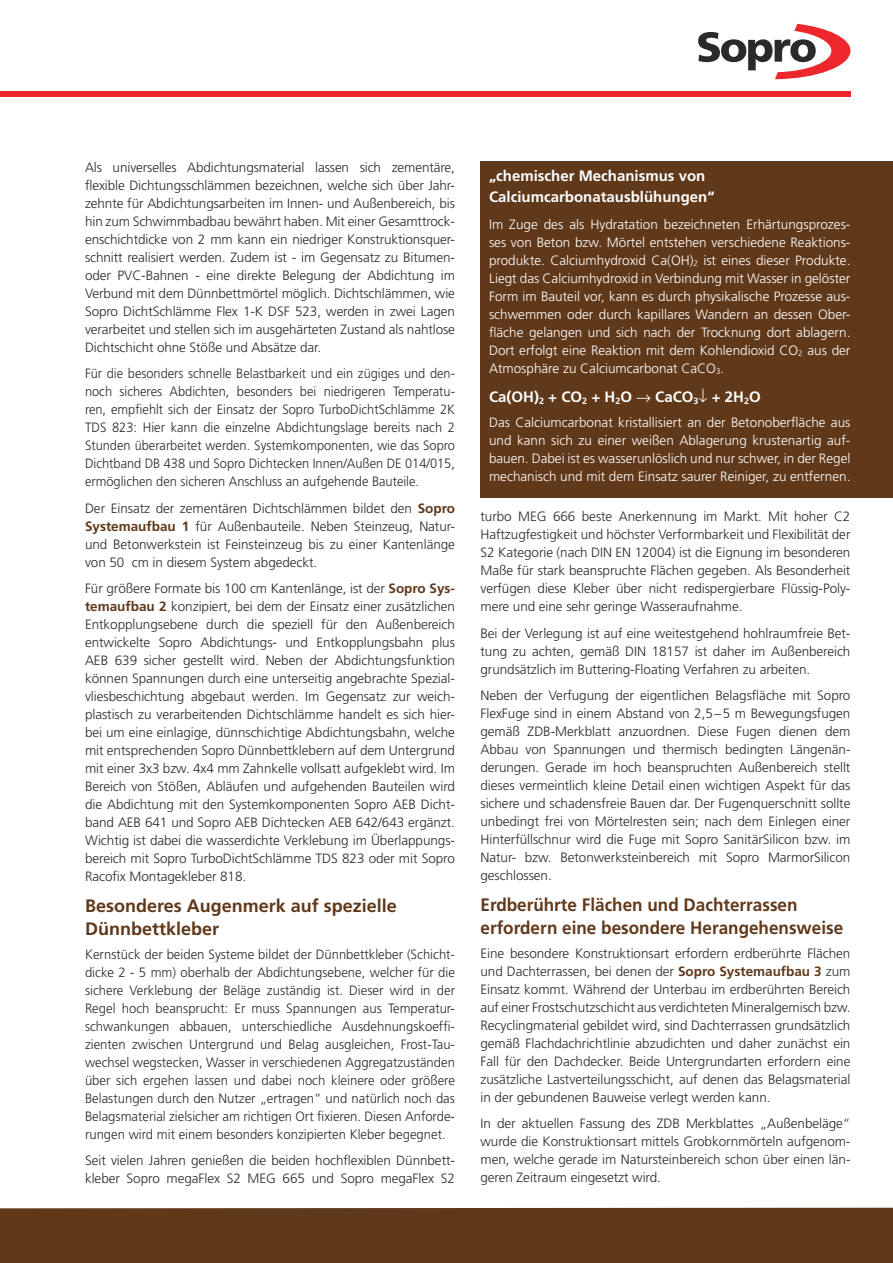
<style>
.page{position:relative;width:893px;height:1263px;background:#fff}
.page>*{position:absolute;margin:0;border:0;box-sizing:border-box;transform-origin:0 0}
.t1{font:700 18px/22.5px "Frutiger LT";color:#60381a;scale:.95 1}
.t2{font:700 18px/22.5px "Frutiger LT";color:#60381a}
.t3{font:700 15px/21px "Frutiger LT";color:#fff}
.t4{font:300 13.5px/18px "Frutiger LT";letter-spacing:-.005em;color:#2c292a;text-align:justify}
.t5{font:300 13.5px/18px "Frutiger LT";color:#fff;text-align:justify}
.t6{font:300 13.5px/18px "Frutiger LT";letter-spacing:-.005em;color:#2c292a;text-align:justify;scale:.95 1}
.s1{font-weight:700;color:#60381a}
</style>
<div class="page">
<svg style="left:698px;top:24px;width:152px;height:55px"></svg>
<div style="left:0;top:91px;width:850px;height:5px;background:#ed272d"></div>
<div style="left:0;top:1208px;width:893px;height:55px;background:#60381a"></div>
<div style="left:480px;top:162px;width:413px;height:336px;background:#60381a"></div>
<p class="t4" style="left:85px;top:158px;width:371px">Als universelles Abdichtungsmaterial lassen sich zementäre, flexible Dichtungsschlämmen bezeichnen, welche sich über Jahr&shy;zehnte für Abdichtungsarbeiten im Innen- und Außenbereich, bis hin zum Schwimmbadbau bewährt haben. Mit einer Gesamttrock&shy;enschichtdicke von 2 mm kann ein niedriger Konstruktionsquer&shy;schnitt realisiert werden. Zudem ist - im Gegensatz zu Bitumen&shy;oder PVC-Bahnen - eine direkte Belegung der Abdichtung im Verbund mit dem Dünnbettmörtel möglich. Dichtschlämmen, wie Sopro DichtSchlämme Flex 1-K DSF 523, werden in zwei Lagen verarbeitet und stellen sich im ausgehärteten Zustand als nahtlose Dichtschicht ohne Stöße und Absätze dar.</p>
<p class="t6" style="left:85px;top:365px;width:391px">Für die besonders schnelle Belastbarkeit und ein zügiges und den&shy;noch sicheres Abdichten, besonders bei niedrigeren Temperatu&shy;ren, empfiehlt sich der Einsatz der Sopro TurboDichtSchlämme 2K TDS 823: Hier kann die einzelne Abdichtungslage bereits nach 2<br>Stunden überarbeitet werden. Systemkomponenten, wie das Sopro Dichtband DB 438 und Sopro Dichtecken Innen/Außen DE 014/015, ermöglichen den sicheren Anschluss an aufgehende Bauteile.</p>
<p class="t4" style="left:85px;top:499px;width:371px">Der Einsatz der zementären Dichtschlämmen bildet den <span class="s1">Sopro Systemaufbau 1</span> für Außenbauteile. Neben Steinzeug, Natur&shy;und Betonwerkstein ist Feinsteinzeug bis zu einer Kantenlänge von 50 cm in diesem System abgedeckt.</p>
<p class="t4" style="left:85px;top:580px;width:371px">Für größere Formate bis 100 cm Kantenlänge, ist der <span class="s1">Sopro Sys&shy;temaufbau 2</span> konzipiert, bei dem der Einsatz einer zusätzlichen Entkopplungsebene durch die speziell für den Außenbereich entwickelte Sopro Abdichtungs- und Entkopplungsbahn plus AEB 639 sicher gestellt wird. Neben der Abdichtungsfunktion können Spannungen durch eine unterseitig angebrachte Spezial&shy;vliesbeschichtung abgebaut werden. Im Gegensatz zur weich&shy;plastisch zu verarbeitenden Dichtschlämme handelt es sich hier&shy;bei um eine einlagige, dünnschichtige Abdichtungsbahn, welche mit entsprechenden Sopro Dünnbettklebern auf dem Untergrund mit einer 3x3 bzw. 4x4 mm Zahnkelle vollsatt aufgeklebt wird. Im Bereich von Stößen, Abläufen und aufgehenden Bauteilen wird die Abdichtung mit den Systemkomponenten Sopro AEB Dicht&shy;band AEB 641 und Sopro AEB Dichtecken AEB 642/643 ergänzt.<br>Wichtig ist dabei die wasserdichte Verklebung im Überlappungs&shy;bereich mit Sopro TurboDichtSchlämme TDS 823 oder mit Sopro Racofix Montagekleber 818.</p>
<h1 class="t2" style="left:85px;top:896px;width:313px">Besonderes Augenmerk auf spezielle<br>Dünnbettkleber</h1>
<p class="t4" style="left:85px;top:945px;width:371px">Kernstück der beiden Systeme bildet der Dünnbettkleber (Schicht&shy;dicke 2 - 5 mm) oberhalb der Abdichtungsebene, welcher für die sichere Verklebung der Beläge zuständig ist. Dieser wird in der Regel hoch beansprucht: Er muss Spannungen aus Temperatur&shy;schwankungen abbauen, unterschiedliche Ausdehnungskoeffi&shy;zienten zwischen Untergrund und Belag ausgleichen, Frost-Tau&shy;wechsel wegstecken, Wasser in verschiedenen Aggregatzuständen über sich ergehen lassen und dabei noch kleinere oder größere Belastungen durch den Nutzer „ertragen“ und natürlich noch das Belagsmaterial zielsicher am richtigen Ort fixieren. Diesen Anforde&shy;rungen wird mit einem besonders konzipierten Kleber begegnet.</p>
<p class="t4" style="left:85px;top:1152px;width:371px">Seit vielen Jahren genießen die beiden hochflexiblen Dünnbett&shy;kleber Sopro megaFlex S2 MEG 665 und Sopro megaFlex S2</p>
<p class="t3" style="left:489px;top:167px;width:227px">„chemischer Mechanismus von<br>Calciumcarbonatausblühungen“</p>
<p class="t5" style="left:489px;top:216px;width:363px">Im Zuge des als Hydratation bezeichneten Erhärtungsprozes&shy;ses von Beton bzw. Mörtel entstehen verschiedene Reaktions&shy;produkte. Calciumhydroxid Ca(OH)<sub>2</sub> ist eines dieser Produkte.<br>Liegt das Calciumhydroxid in Verbindung mit Wasser in gelöster Form im Bauteil vor, kann es durch physikalische Prozesse aus&shy;schwemmen oder durch kapillares Wandern an dessen Ober&shy;fläche gelangen und sich nach der Trocknung dort ablagern.<br>Dort erfolgt eine Reaktion mit dem Kohlendioxid CO<sub>2</sub> aus der Atmosphäre zu Calciumcarbonat CaCO<sub>3</sub>.</p>
<p class="t3" style="left:489px;top:388px;width:273px">Ca(OH)<sub>2</sub> + CO<sub>2</sub> + H<sub>2</sub>O → CaCO<sub>3</sub>↓ + 2H<sub>2</sub>O</p>
<p class="t5" style="left:489px;top:413px;width:363px">Das Calciumcarbonat kristallisiert an der Betonoberfläche aus und kann sich zu einer weißen Ablagerung krustenartig auf&shy;bauen. Dabei ist es wasserunlöslich und nur schwer, in der Regel mechanisch und mit dem Einsatz saurer Reiniger, zu entfernen.</p>
<p class="t4" style="left:480px;top:508px;width:371px">turbo MEG 666 beste Anerkennung im Markt. Mit hoher C2<br>Haftzugfestigkeit und höchster Verformbarkeit und Flexibilität der S2 Kategorie (nach DIN EN 12004) ist die Eignung im besonderen Maße für stark beanspruchte Flächen gegeben. Als Besonderheit verfügen diese Kleber über nicht redispergierbare Flüssig-Poly&shy;mere und eine sehr geringe Wasseraufnahme.</p>
<p class="t4" style="left:480px;top:624px;width:371px">Bei der Verlegung ist auf eine weitestgehend hohlraumfreie Bet&shy;tung zu achten, gemäß DIN 18157 ist daher im Außenbereich grundsätzlich im Buttering-Floating Verfahren zu arbeiten.</p>
<p class="t4" style="left:480px;top:687px;width:371px">Neben der Verfugung der eigentlichen Belagsfläche mit Sopro FlexFuge sind in einem Abstand von 2,5 – 5 m Bewegungsfugen gemäß ZDB-Merkblatt anzuordnen. Diese Fugen dienen dem Abbau von Spannungen und thermisch bedingten Längenän&shy;derungen. Gerade im hoch beanspruchten Außenbereich stellt dieses vermeintlich kleine Detail einen wichtigen Aspekt für das sichere und schadensfreie Bauen dar. Der Fugenquerschnitt sollte unbedingt frei von Mörtelresten sein; nach dem Einlegen einer Hinterfüllschnur wird die Fuge mit Sopro SanitärSilicon bzw. im Natur- bzw. Betonwerksteinbereich mit Sopro MarmorSilicon geschlossen.</p>
<h1 class="t1" style="left:480px;top:895px;width:383px">Erdberührte Flächen und Dachterrassen erfordern eine besondere Herangehensweise</h1>
<p class="t4" style="left:480px;top:944px;width:371px">Eine besondere Konstruktionsart erfordern erdberührte Flächen und Dachterrassen, bei denen der <span class="s1">Sopro Systemaufbau 3</span> zum Einsatz kommt. Während der Unterbau im erdberührten Bereich auf einer Frostschutzschicht aus verdichteten Mineralgemisch bzw.<br>Recyclingmaterial gebildet wird, sind Dachterrassen grundsätzlich gemäß Flachdachrichtlinie abzudichten und daher zunächst ein Fall für den Dachdecker. Beide Untergrundarten erfordern eine zusätzliche Lastverteilungsschicht, auf denen das Belagsmaterial in der gebundenen Bauweise verlegt werden kann.</p>
<p class="t4" style="left:480px;top:1115px;width:371px">In der aktuellen Fassung des ZDB Merkblattes „Außenbeläge“ wurde die Konstruktionsart mittels Grobkornmörteln aufgenom&shy;men, welche gerade im Natursteinbereich schon über einen län&shy;geren Zeitraum eingesetzt wird.</p>
</div>
